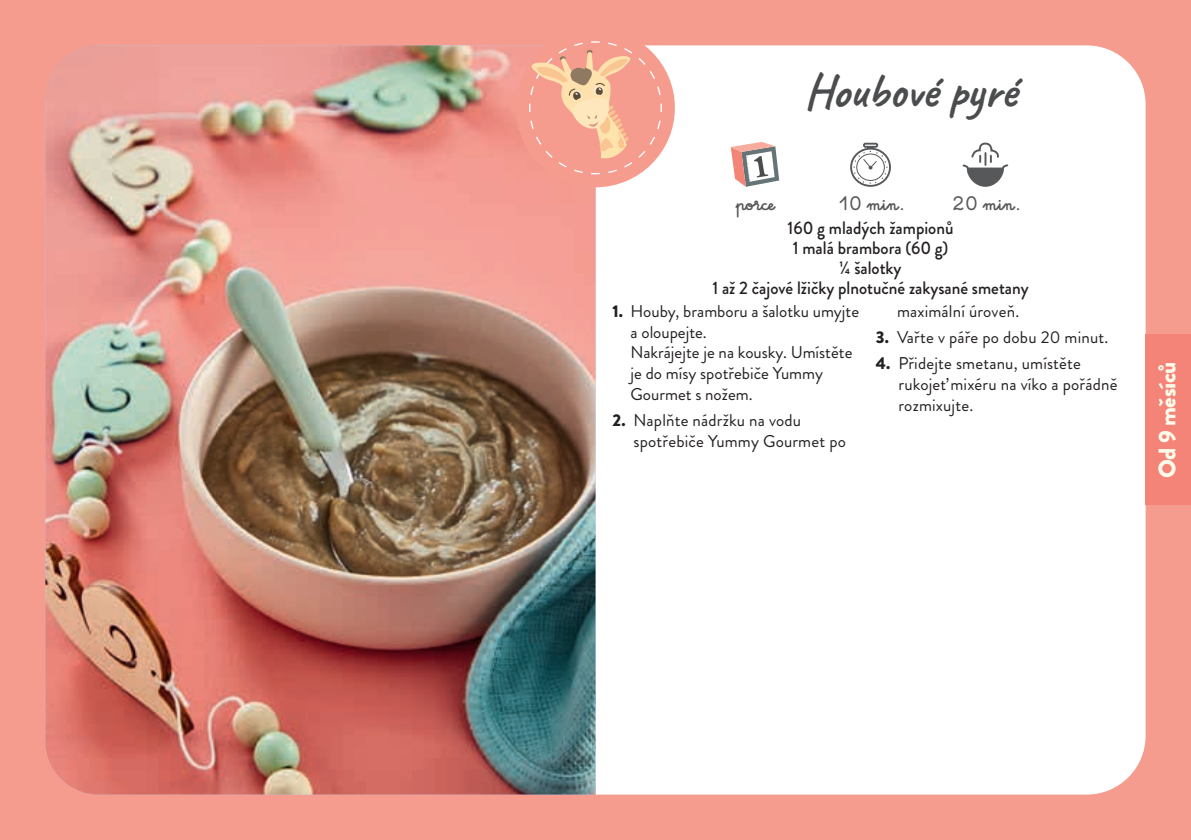
<style>
.page{position:relative;width:1191px;height:840px;background:#fff}
.page>*{position:absolute;margin:0;border:0;box-sizing:border-box;transform-origin:0 0}
.t1{font:700 48px "Caveat";color:#4b4c4d}
.t2{font:900 24px "Brandon Grotesque";letter-spacing:-.02em;color:#fefbea}
.t3{font:900 21.8px "Memimas Pro";color:#57585a}
.t4{font:500 18px/19.8px "Brandon Grotesque";color:#231f20;text-align:center;scale:.95 1}
.t5{font:17px/20.8px "Brandon Grotesque";letter-spacing:.01em;color:#231f20}
.s1{font-weight:900}
</style>
<div class="page">
<div style="left:0;top:0;width:1191px;height:839px;background:#f69c8e"></div>
<div style="left:45px;top:45px;width:1100px;height:749px;background:#fff;border-radius:59px"></div>
<div style="left:1145px;top:334px;width:46px;height:170px;background:#f48478"></div>
<img style="left:45px;top:45px;width:550px;height:749px">
<svg style="left:962px;top:142px;width:47px;height:45px"></svg>
<div style="left:850px;top:148px;width:41px;height:39px;border:2px solid #57585a;border-radius:50%"></div>
<div style="left:863px;top:143px;width:15px;height:5px;border:2px solid #57585a;border-radius:2px"></div>
<svg style="left:853px;top:146px;width:34px;height:38px"></svg>
<svg style="left:730px;top:142px;width:50px;height:45px"></svg>
<div style="left:516px;top:28px;width:159px;height:159px;background:#f69c8e;border-radius:50%"></div>
<svg style="left:528px;top:41px;width:134px;height:134px"></svg>
<h1 class="t1" style="left:804px;top:60px;width:213px">Houbové pyré</h1>
<p class="t3" style="left:736px;top:191px;width:40px">porce</p>
<p class="t3" style="left:839px;top:191px;width:68px">10 min.</p>
<p class="t3" style="left:952px;top:191px;width:70px">20 min.</p>
<p class="t4" style="left:712px;top:218px;width:334px">160 g mladých žampionů<br>1 malá brambora (60 g)<br>¼ šalotky<br>1 až 2 čajové lžičky plnotučné zakysané smetany</p>
<p class="t5" style="left:630px;top:301px;width:230px;text-indent:-18px"><span class="s1">1.</span> Houby, bramboru a šalotku umyjte a oloupejte.<br>Nakrájejte je na kousky. Umístěte je do mísy spotřebiče Yummy<br>Gourmet s nožem.</p>
<p class="t5" style="left:633px;top:410px;width:214px;text-indent:-21px"><span class="s1">2.</span> Naplňte nádržku na vodu spotřebiče Yummy Gourmet po</p>
<p class="t5" style="left:897px;top:300px;width:124px">maximální úroveň.</p>
<p class="t5" style="left:876px;top:327px;width:234px"><span class="s1">3.</span> Vařte v páře po dobu 20 minut.</p>
<p class="t5" style="left:898px;top:353px;width:220px;text-indent:-23px"><span class="s1">4.</span> Přidejte smetanu, umístěte rukojeť mixéru na víko a pořádně rozmixujte.</p>
<h2 class="t2" style="left:1150px;top:477px;width:118px;rotate:-90deg">Od 9 měsíců</h2>
</div>
